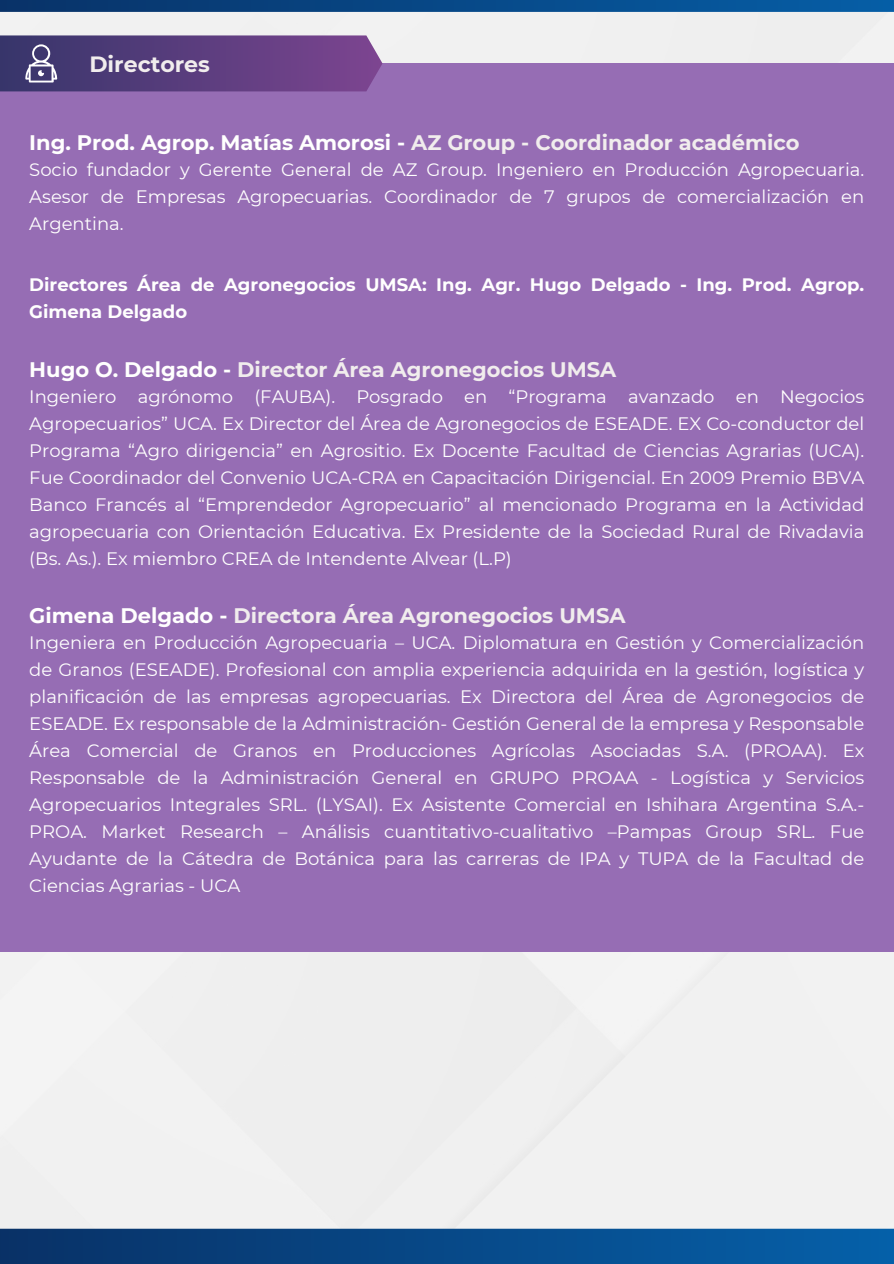
<style>
.page{position:relative;width:894px;height:1264px;background:#fff}
.page>*{position:absolute;margin:0;border:0;box-sizing:border-box;transform-origin:0 0}
.t1{font:700 22.05px "Montserrat";color:#f1eded}
.t2{font:700 21px "Montserrat";color:#f1eded}
.t3{font:700 21px "Montserrat";color:#fffffe}
.t4{font:18px/27px "Montserrat";color:#fffffe;text-align:justify}
.t5{font:700 18px/27px "Montserrat";color:#fffffe}
.s1{color:#f1eded}
.s2{color:#fffffe}
</style>
<div class="page">
<div style="left:0;top:1228px;width:893px;height:35px;background:linear-gradient(to right,#093166,#0560a9)"></div>
<svg style="left:0;top:0;width:893px;height:12px;background:#084987"></svg>
<div style="left:0;top:63px;width:893px;height:888px;background:#966db4"></div>
<svg style="left:0;top:35px;width:382px;height:56px;background:#5f4382"></svg>
<p class="t1" style="left:89px;top:51px;width:122px">Directores</p>
<p class="t3" style="left:29px;top:130px;width:771px">Ing. Prod. Agrop. Matías Amorosi - <span class="s1">AZ Group - Coordinador académico</span></p>
<p class="t4" style="left:29px;top:156px;width:836px">Socio fundador y Gerente General de AZ Group. Ingeniero en Producción Agropecuaria.<br>Asesor de Empresas Agropecuarias. Coordinador de 7 grupos de comercialización en Argentina.</p>
<p class="t5" style="left:29px;top:271px;width:836px">Directores Área de Agronegocios UMSA: Ing. Agr. Hugo Delgado - Ing. Prod. Agrop.<br>Gimena Delgado</p>
<h1 class="t2" style="left:29px;top:356px;width:588px"><span class="s2">Hugo O. Delgado -</span> Director Área Agronegocios UMSA</h1>
<p class="t4" style="left:29px;top:382px;width:836px">Ingeniero agrónomo (FAUBA). Posgrado en “Programa avanzado en Negocios Agropecuarios” UCA. Ex Director del Área de Agronegocios de ESEADE. EX Co-conductor del Programa “Agro dirigencia” en Agrositio. Ex Docente Facultad de Ciencias Agrarias (UCA).<br>Fue Coordinador del Convenio UCA-CRA en Capacitación Dirigencial. En 2009 Premio BBVA Banco Francés al “Emprendedor Agropecuario” al mencionado Programa en la Actividad agropecuaria con Orientación Educativa. Ex Presidente de la Sociedad Rural de Rivadavia (Bs. As.). Ex miembro CREA de Intendente Alvear (L.P)</p>
<p class="t2" style="left:29px;top:603px;width:597px"><span class="s2">Gimena Delgado -</span> Directora Área Agronegocios UMSA</p>
<h2 class="t4" style="left:29px;top:629px;width:836px">Ingeniera en Producción Agropecuaria – UCA. Diplomatura en Gestión y Comercialización de Granos (ESEADE). Profesional con amplia experiencia adquirida en la gestión, logística y planificación de las empresas agropecuarias. Ex Directora del Área de Agronegocios de ESEADE. Ex responsable de la Administración- Gestión General de la empresa y Responsable Área Comercial de Granos en Producciones Agrícolas Asociadas S.A. (PROAA). Ex Responsable de la Administración General en GRUPO PROAA - Logística y Servicios Agropecuarios Integrales SRL. (LYSAI). Ex Asistente Comercial en Ishihara Argentina S.A.- PROA. Market Research – Análisis cuantitativo-cualitativo –Pampas Group SRL. Fue Ayudante de la Cátedra de Botánica para las carreras de IPA y TUPA de la Facultad de Ciencias Agrarias - UCA</h2>
</div>
